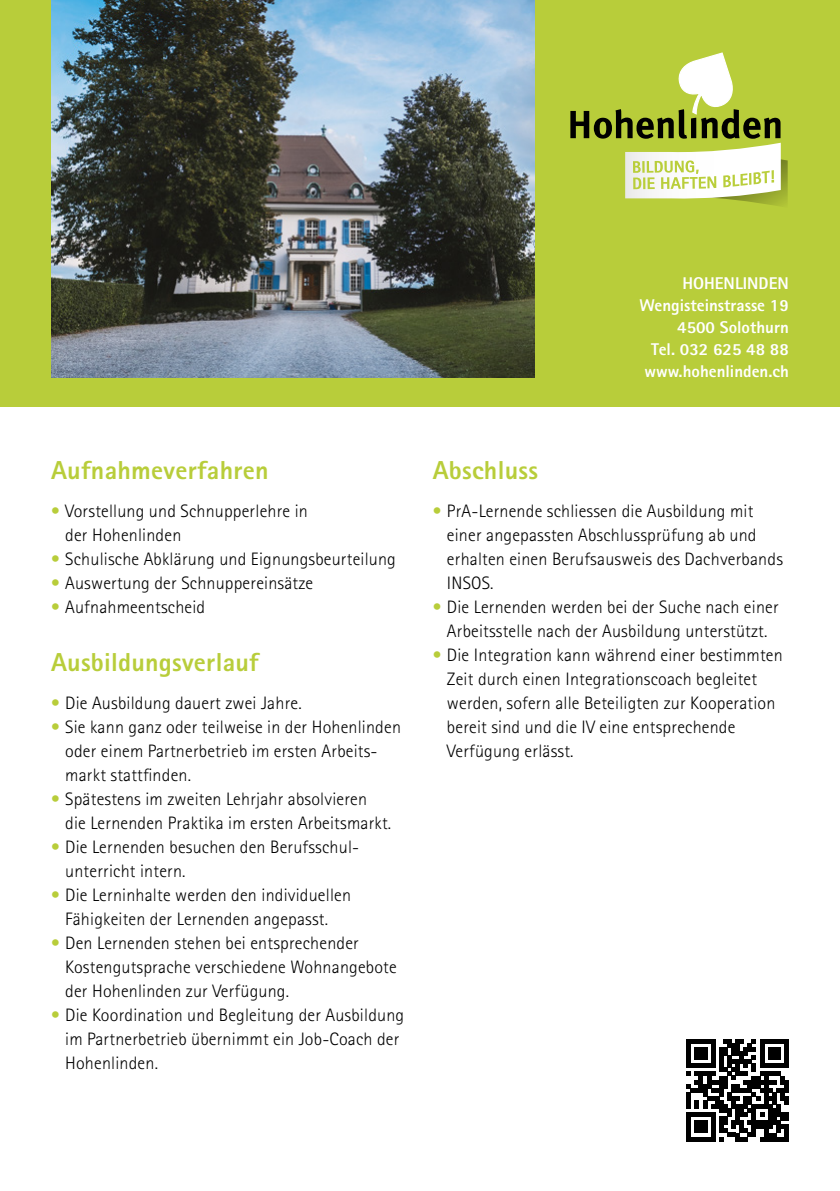
<style>
.page{position:relative;width:840px;height:1191px;background:#fff}
.page>*{position:absolute;margin:0;border:0;box-sizing:border-box;transform-origin:0 0}
._02_Untertitel_grün{font:800 26px "Rotis Sans Serif";letter-spacing:.01em;color:#b8cd3a}
._04_Grundtext_Aufzäh{font:300 18px/24px "Rotis Sans Serif";letter-spacing:.01em;color:#000}
._02_Grundtext{font:800 17px "Rotis Sans Serif";color:#fff}
.s1{color:#b8cd3a}
</style>
<div class="page">
<div style="left:0;top:0;width:839px;height:407px;background:#b8cd3a"></div>
<svg style="left:570px;top:52px;width:217px;height:154px"></svg>
<img style="left:51px;top:0;width:483px;height:377px">
<svg style="left:686px;top:1039px;width:102px;height:102px"></svg>
<p class="_02_Grundtext" style="left:682px;top:272px;width:108px">HOHENLINDEN</p>
<p class="_02_Grundtext" style="left:639px;top:294px;width:151px">Wengisteinstrasse 19</p>
<p class="_02_Grundtext" style="left:676px;top:316px;width:113px">4500 Solothurn</p>
<p class="_02_Grundtext" style="left:650px;top:338px;width:139px">Tel. 032 625 48 88</p>
<p class="_02_Grundtext" style="left:644px;top:360px;width:146px">www.hohenlinden.ch</p>
<p class="_02_Untertitel_grün" style="left:51px;top:454px;width:219px">Aufnahmeverfahren</p>
<p class="_04_Grundtext_Aufzäh" style="left:65px;top:499px;width:244px;text-indent:-14px"><span class="s1">•</span> Vorstellung und Schnupperlehre in der Hohenlinden</p>
<p class="_04_Grundtext_Aufzäh" style="left:51px;top:547px;width:346px"><span class="s1">•</span> Schulische Abklärung und Eignungsbeurteilung</p>
<p class="_04_Grundtext_Aufzäh" style="left:51px;top:571px;width:263px"><span class="s1">•</span> Auswertung der Schnuppereinsätze</p>
<p class="_04_Grundtext_Aufzäh" style="left:51px;top:595px;width:156px"><span class="s1">•</span> Aufnahmeentscheid</p>
<p class="_02_Untertitel_grün" style="left:51px;top:646px;width:209px">Ausbildungsverlauf</p>
<p class="_04_Grundtext_Aufzäh" style="left:51px;top:691px;width:252px"><span class="s1">•</span> Die Ausbildung dauert zwei Jahre.</p>
<p class="_04_Grundtext_Aufzäh" style="left:65px;top:715px;width:337px;text-indent:-14px"><span class="s1">•</span> Sie kann ganz oder teilweise in der Hohenlinden oder einem Partnerbetrieb im ersten Arbeits&shy;markt stattfinden.</p>
<p class="_04_Grundtext_Aufzäh" style="left:65px;top:787px;width:327px;text-indent:-14px"><span class="s1">•</span> Spätestens im zweiten Lehrjahr absolvieren die Lernenden Praktika im ersten Arbeitsmarkt.</p>
<p class="_04_Grundtext_Aufzäh" style="left:65px;top:835px;width:293px;text-indent:-14px"><span class="s1">•</span> Die Lernenden besuchen den Berufsschul&shy;unterricht intern.</p>
<p class="_04_Grundtext_Aufzäh" style="left:51px;top:883px;width:301px;text-align:center"><span class="s1">•</span> Die Lerninhalte werden den individuellen<br>Fähigkeiten der Lernenden angepasst.</p>
<p class="_04_Grundtext_Aufzäh" style="left:65px;top:931px;width:333px;text-indent:-14px"><span class="s1">•</span> Den Lernenden stehen bei entsprechender<br>Kostengutsprache verschiedene Wohnangebote der Hohenlinden zur Verfügung.</p>
<p class="_04_Grundtext_Aufzäh" style="left:65px;top:1003px;width:340px;text-indent:-14px"><span class="s1">•</span> Die Koordination und Begleitung der Ausbildung im Partnerbetrieb übernimmt ein Job-Coach der<br>Hohenlinden.</p>
<p class="_02_Untertitel_grün" style="left:432px;top:454px;width:107px">Abschluss</p>
<p class="_04_Grundtext_Aufzäh" style="left:446px;top:499px;width:337px;text-indent:-14px"><span class="s1">•</span> PrA-Lernende schliessen die Ausbildung mit einer angepassten Abschlussprüfung ab und erhalten einen Berufsausweis des Dachverbands INSOS.</p>
<p class="_04_Grundtext_Aufzäh" style="left:432px;top:595px;width:347px;text-align:center"><span class="s1">•</span> Die Lernenden werden bei der Suche nach einer<br>Arbeitsstelle nach der Ausbildung unterstützt.</p>
<p class="_04_Grundtext_Aufzäh" style="left:446px;top:643px;width:337px;text-indent:-14px"><span class="s1">•</span> Die Integration kann während einer bestimmten Zeit durch einen Integrationscoach begleitet werden, sofern alle Beteiligten zur Kooperation bereit sind und die IV eine entsprechende Verfügung erlässt.</p>
</div>
